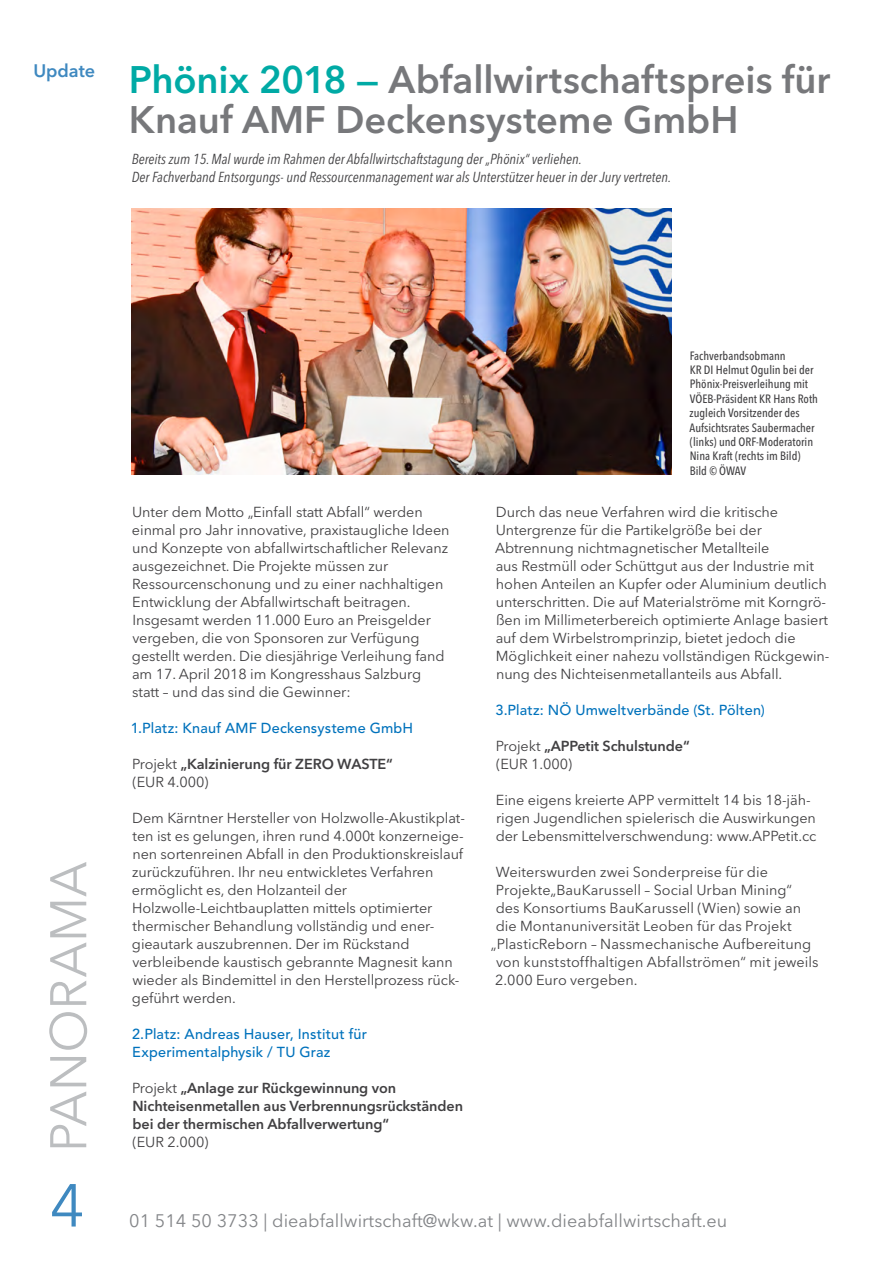
<style>
.page{position:relative;width:893px;height:1263px;background:#fff}
.page>*{position:absolute;margin:0;border:0;box-sizing:border-box;transform-origin:0 0}
.t1{font:60px "Avenir Next LT Pro";color:#3f89c0}
.t2{font:51px "Avenir Next LT Pro";letter-spacing:-.005em;color:#bcbec0}
.t3{font:600 38.1px/40px "Avenir Next LT Pro";color:#77787b}
.t4{font:18px "Avenir Next LT Pro";letter-spacing:.005em;color:#838588}
.t5{font:600 18px "Avenir Next LT Pro";letter-spacing:-.005em;color:#3f89c0}
.t6{font:14.4px/18px "Avenir Next LT Pro";letter-spacing:-.005em;color:#414042}
.t7{font:600 14.4px/18px "Avenir Next LT Pro";letter-spacing:-.005em;color:#414042}
.t8{font:italic condensed 14.4px/18px "Avenir Next LT Pro";color:#414042}
.t9{font:500 14.4px/18px "Avenir";letter-spacing:.015em;color:#0072bc}
.t10{font:500 condensed 12px/14.4px "Avenir Next LT Pro";color:#414042}
.s1{color:#00aaa5}
.s2{font-weight:400}
</style>
<div class="page">
<img style="left:132px;top:208px;width:540px;height:267px">
<p class="t5" style="left:33px;top:60px;width:63px">Update</p>
<h3 class="t3" style="left:129px;top:59px;width:703px"><span class="s1">Phönix 2018 —</span> Abfallwirtschaftspreis für<br>Knauf AMF Deckensysteme GmbH</h3>
<p class="t8" style="left:132px;top:150px;width:541px">Bereits zum 15. Mal wurde im Rahmen der Abfallwirtschaftstagung der „Phönix“ verliehen.<br>Der Fachverband Entsorgungs- und Ressourcenmanagement war als Unterstützer heuer in der Jury vertreten.</p>
<h2 class="t2" style="left:38px;top:1152px;width:292px;rotate:-90deg">PANORAMA</h2>
<h1 class="t1" style="left:50px;top:1170px;width:36px">4</h1>
<p class="t6" style="left:132px;top:503px;width:319px">Unter dem Motto „Einfall statt Abfall“ werden einmal pro Jahr innovative, praxistaugliche Ideen und Konzepte von abfallwirtschaftlicher Relevanz ausgezeichnet. Die Projekte müssen zur Ressourcenschonung und zu einer nachhaltigen Entwicklung der Abfallwirtschaft beitragen.<br>Insgesamt werden 11.000 Euro an Preisgelder vergeben, die von Sponsoren zur Verfügung gestellt werden. Die diesjährige Verleihung fand am 17. April 2018 im Kongresshaus Salzburg statt – und das sind die Gewinner:</p>
<p class="t9" style="left:131px;top:719px;width:284px">1.Platz: Knauf AMF Deckensysteme GmbH</p>
<p class="t7" style="left:132px;top:755px;width:262px"><span class="s2">Projekt</span> „Kalzinierung für ZERO WASTE“ <span class="s2">(EUR 4.000)</span></p>
<p class="t6" style="left:132px;top:809px;width:335px">Dem Kärntner Hersteller von Holzwolle-Akustikplat&shy;ten ist es gelungen, ihren rund 4.000t konzerneige&shy;nen sortenreinen Abfall in den Produktionskreislauf zurückzuführen. Ihr neu entwickletes Verfahren ermöglicht es, den Holzanteil der Holzwolle-Leichtbauplatten mittels optimierter thermischer Behandlung vollständig und ener&shy;gieautark auszubrennen. Der im Rückstand verbleibende kaustisch gebrannte Magnesit kann wieder als Bindemittel in den Herstellprozess rück&shy;geführt werden.</p>
<p class="t9" style="left:132px;top:1025px;width:237px">2.Platz: Andreas Hauser, Institut für<br>Experimentalphysik / TU Graz</p>
<p class="t7" style="left:132px;top:1079px;width:332px"><span class="s2">Projekt</span> „Anlage zur Rückgewinnung von<br>Nichteisenmetallen aus Verbrennungsrückständen bei der thermischen Abfallverwertung“</p>
<p class="t6" style="left:133px;top:1133px;width:78px">(EUR 2.000)</p>
<p class="t10" style="left:689px;top:348px;width:130px">Fachverbandsobmann<br>KR DI Helmut Ogulin bei der<br>Phönix-Preisverleihung mit<br>VÖEB-Präsident KR Hans Roth zugleich Vorsitzender des<br>Aufsichtsrates Saubermacher (links) und ORF-Moderatorin<br>N ina Kraft (rechts im Bild)<br>Bild © ÖWAV</p>
<p class="t6" style="left:495px;top:503px;width:336px">Durch das neue Verfahren wird die kritische Untergrenze für die Partikelgröße bei der Abtrennung nichtmagnetischer Metallteile<br>aus Restmüll oder Schüttgut aus der Industrie mit hohen Anteilen an Kupfer oder Aluminium deutlich unterschritten. Die auf Materialströme mit Korngrö&shy;ßen im Millimeterbereich optimierte Anlage basiert auf dem Wirbelstromprinzip, bietet jedoch die Möglichkeit einer nahezu vollständigen Rückgewin&shy;nung des Nichteisenmetallanteils aus Abfall.</p>
<p class="t9" style="left:496px;top:701px;width:271px">3.Platz: NÖ Umweltverbände (St. Pölten)</p>
<p class="t7" style="left:496px;top:737px;width:195px"><span class="s2">Projekt</span> „APPetit Schulstunde“ <span class="s2">(EUR 1.000)</span></p>
<p class="t6" style="left:496px;top:791px;width:322px">Eine eigens kreierte APP vermittelt 14 bis 18-jäh&shy;rigen Jugendlichen spielerisch die Auswirkungen der Lebensmittelverschwendung: www.APPetit.cc</p>
<p class="t6" style="left:496px;top:863px;width:274px">Weiterswurden zwei Sonderpreise für die</p>
<p class="t6" style="left:496px;top:881px;width:298px">Projekte„BauKarussell – Social Urban Mining“</p>
<p class="t6" style="left:496px;top:899px;width:307px">des Konsortiums BauKarussell (Wien) sowie an</p>
<p class="t6" style="left:496px;top:917px;width:298px">die Montanuniversität Leoben für das Projekt</p>
<p class="t6" style="left:491px;top:935px;width:322px">„PlasticReborn – Nassmechanische Aufbereitung</p>
<p class="t6" style="left:496px;top:953px;width:324px">von kunststoffhaltigen Abfallströmen“ mit jeweils</p>
<p class="t6" style="left:495px;top:971px;width:144px">2.000 Euro vergeben.</p>
<p class="t4" style="left:129px;top:1209px;width:600px">01 514 50 3733 | dieabfallwirtschaft@wkw.at | www.dieabfallwirtschaft.eu</p>
</div>
